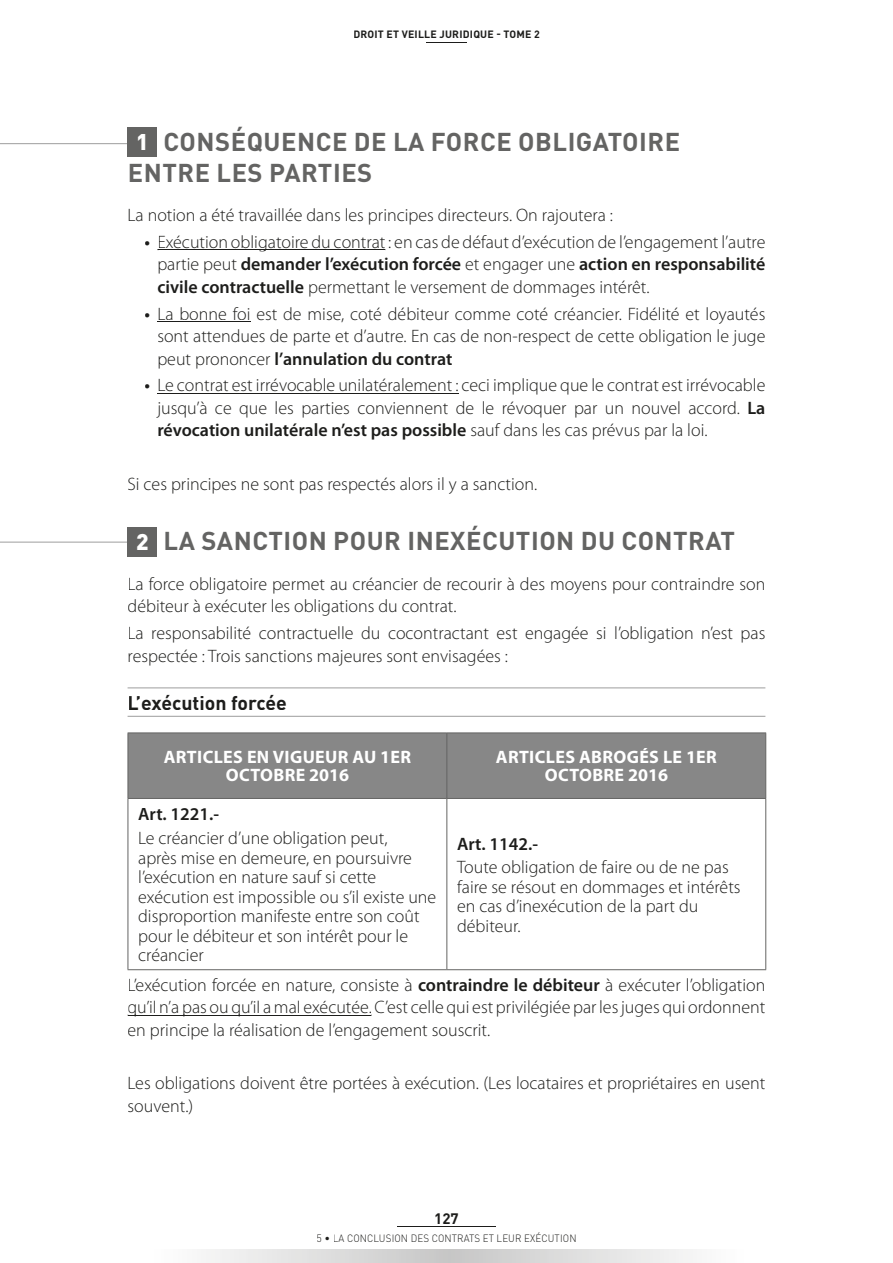
<style>
.page{position:relative;width:893px;height:1263px;background:#fff}
.page>*{position:absolute;margin:0;border:0;box-sizing:border-box;transform-origin:0 0}
.t1{font:700 25.5px/30.6px "DIN Pro";letter-spacing:.02em;color:#646463}
.t2{font:700 19.5px "DIN Pro";color:#1d1d1b}
.t3{font:300 18px/22.5px "Myriad Pro";color:#1d1d1b}
.t4{font:700 18px/18px "Myriad Pro";letter-spacing:.02em;color:#fff;text-align:center}
.t5{font:600 18px "Myriad Pro";color:#1d1d1b}
.t6{font:700 15px "DIN Pro";color:#1d1d1b}
.t7{font:300 10.5px "DIN Pro";letter-spacing:.015em;color:#1d1d1b}
.t8{font:700 10.5px "DIN Pro";letter-spacing:.02em;color:#1d1d1b}
.s1{font-weight:900;font-size:22.5px;color:#fff}
.s2{font-weight:600}
</style>
<div class="page">
<hr style="left:397px;top:1226px;width:99px;height:1px;background:#1d1d1b">
<svg style="left:206px;top:1250px;width:487px;height:13px;background:#ddd"></svg>
<hr style="left:426px;top:43px;width:41px;height:1px;background:#1d1d1b">
<hr style="left:0;top:143px;width:128px;height:1px;background:#9d9d9d">
<hr style="left:157px;top:321px;width:94px;height:1px;background:#1d1d1b">
<hr style="left:157px;top:393px;width:301px;height:1px;background:#1d1d1b">
<hr style="left:0;top:542px;width:128px;height:1px;background:#9d9d9d">
<hr style="left:128px;top:687px;width:637px;height:1px;background:#9d9d9d">
<hr style="left:128px;top:716px;width:637px;height:1px;background:#9d9d9d">
<div style="left:128px;top:128px;width:29px;height:29px;background:#646463"></div>
<hr style="left:159px;top:249px;width:226px;height:1px;background:#1d1d1b">
<div style="left:128px;top:527px;width:29px;height:30px;background:#646463"></div>
<div style="left:129px;top:733px;width:636px;height:65px;background:#878787"></div>
<hr style="left:446px;top:733px;width:1px;height:65px;background:#646463">
<hr style="left:446px;top:799px;width:1px;height:170px;background:#646463">
<hr style="left:128px;top:799px;width:1px;height:170px;background:#646463">
<hr style="left:765px;top:799px;width:1px;height:170px;background:#646463">
<hr style="left:128px;top:969px;width:319px;height:1px;background:#646463">
<hr style="left:447px;top:969px;width:319px;height:1px;background:#646463">
<hr style="left:128px;top:732px;width:319px;height:1px;background:#646463">
<hr style="left:128px;top:733px;width:1px;height:65px;background:#646463">
<hr style="left:447px;top:732px;width:319px;height:1px;background:#646463">
<hr style="left:765px;top:733px;width:1px;height:65px;background:#646463">
<hr style="left:128px;top:798px;width:319px;height:1px;background:#646463">
<hr style="left:447px;top:798px;width:319px;height:1px;background:#646463">
<hr style="left:128px;top:1015px;width:243px;height:1px;background:#1d1d1b">
<p class="t8" style="left:353px;top:26px;width:188px">DROIT ET VEILLE JURIDIQUE - TOME 2</p>
<h1 class="t1" style="left:128px;top:123px;width:554px;text-indent:8px"><span class="s1">1</span> CONSÉQUENCE DE LA FORCE OBLIGATOIRE<br>ENTRE LES PARTIES</h1>
<p class="t3" style="left:128px;top:204px;width:487px">La notion a été travaillée dans les principes directeurs. On rajoutera :</p>
<p class="t3" style="left:157px;top:230px;width:610px;text-align:justify;text-indent:-13px"><span class="s2">•</span> Exécution obligatoire du contrat : en cas de défaut d’exécution de l’engagement l’autre partie peut <span class="s2">demander l’exécution forcée</span> et engager une <span class="s2">action en responsabilité civile contractuelle</span> permettant le versement de dommages intérêt.</p>
<p class="t3" style="left:157px;top:302px;width:610px;text-align:justify;text-indent:-13px"><span class="s2">•</span> La bonne foi est de mise, coté débiteur comme coté créancier. Fidélité et loyautés sont attendues de parte et d’autre. En cas de non-respect de cette obligation le juge peut prononcer <span class="s2">l’annulation du contrat</span></p>
<p class="t3" style="left:157px;top:374px;width:610px;text-align:justify;text-indent:-13px"><span class="s2">•</span> Le contrat est irrévocable unilatéralement : ceci implique que le contrat est irrévocable jusqu’à ce que les parties conviennent de le révoquer par un nouvel accord. <span class="s2">La révocation unilatérale n’est pas possible</span> sauf dans les cas prévus par la loi.</p>
<p class="t3" style="left:128px;top:472px;width:411px">Si ces principes ne sont pas respectés alors il y a sanction.</p>
<h1 class="t1" style="left:136px;top:523px;width:600px"><span class="s1">2</span> LA SANCTION POUR INEXÉCUTION DU CONTRAT</h1>
<p class="t3" style="left:128px;top:572px;width:639px">La force obligatoire permet au créancier de recourir à des moyens pour contraindre son débiteur à exécuter les obligations du contrat.</p>
<p class="t3" style="left:128px;top:622px;width:639px">La responsabilité contractuelle du cocontractant est engagée si l’obligation n’est pas respectée : Trois sanctions majeures sont envisagées :</p>
<p class="t2" style="left:128px;top:686px;width:161px">L’exécution forcée</p>
<p class="t4" style="left:164px;top:748px;width:249px">ARTICLES EN VIGUEUR AU 1ER<br>OCTOBRE 2016</p>
<p class="t4" style="left:496px;top:748px;width:222px">ARTICLES ABROGÉS LE 1ER<br>OCTOBRE 2016</p>
<p class="t5" style="left:138px;top:803px;width:82px">Art. 1221.-</p>
<p class="t3" style="left:138px;top:828px;width:300px;line-height:19.5px">Le créancier d’une obligation peut,<br>après mise en demeure, en poursuivre l’exécution en nature sauf si cette exécution est impossible ou s’il existe une disproportion manifeste entre son coût pour le débiteur et son intérêt pour le créancier</p>
<p class="t5" style="left:457px;top:832px;width:82px">Art. 1142.-</p>
<p class="t3" style="left:457px;top:857px;width:285px;line-height:19.5px">Toute obligation de faire ou de ne pas faire se résout en dommages et intérêts en cas d’inexécution de la part du débiteur.</p>
<p class="t3" style="left:128px;top:973px;width:639px;text-align:justify">L’exécution forcée en nature, consiste à <span class="s2">contraindre le débiteur</span> à exécuter l’obligation qu’il n’a pas ou qu’il a mal exécutée. C’est celle qui est privilégiée par les juges qui ordonnent en principe la réalisation de l’engagement souscrit.</p>
<p class="t3" style="left:128px;top:1072px;width:639px">Les obligations doivent être portées à exécution. (Les locataires et propriétaires en usent souvent.)</p>
<p class="t6" style="left:434px;top:1206px;width:26px">127</p>
<p class="t7" style="left:316px;top:1230px;width:262px">5 • LA CONCLUSION DES CONTRATS ET LEUR EXÉCUTION</p>
</div>
